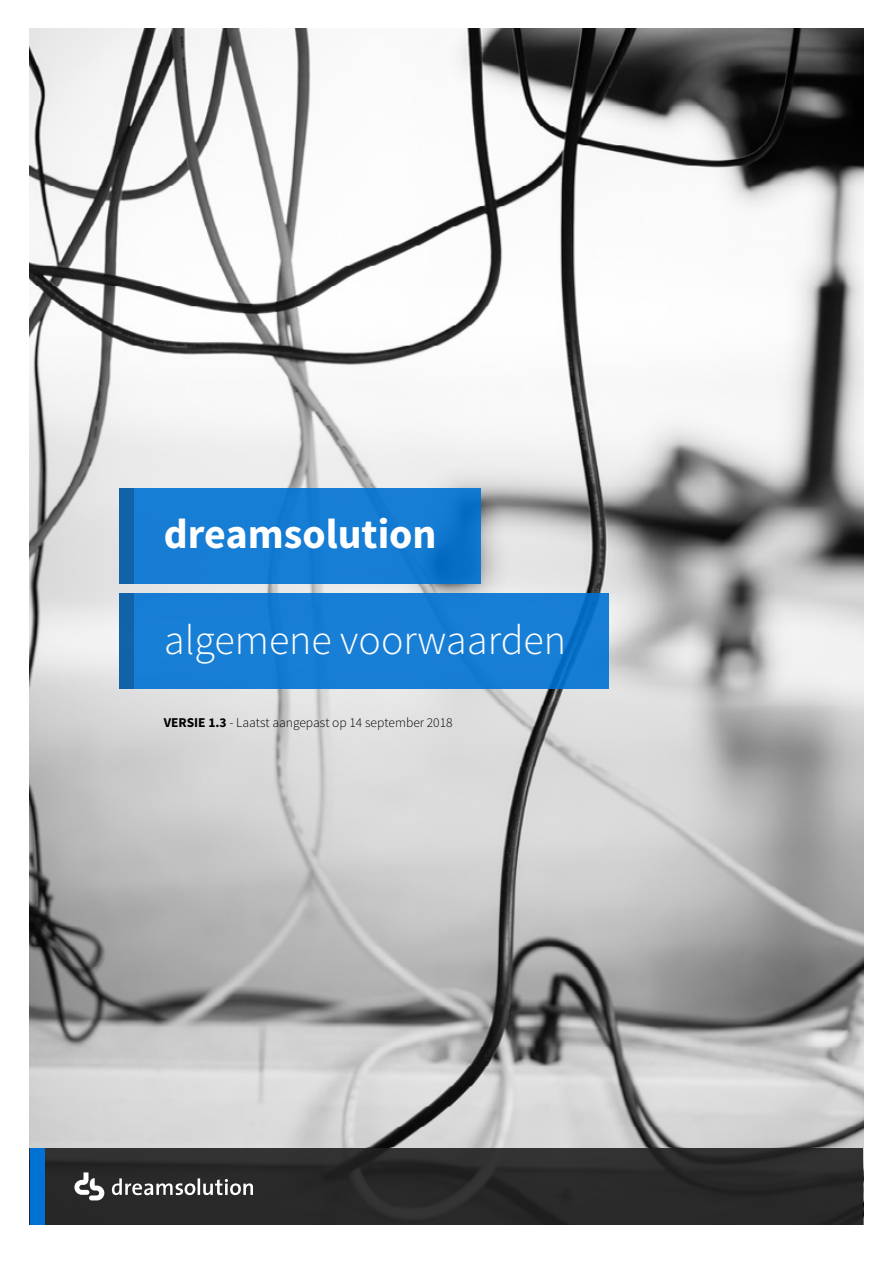
<style>
.page{position:relative;width:893px;height:1263px;background:#fff}
.page>*{position:absolute;margin:0;border:0;box-sizing:border-box;transform-origin:0 0}
.t1{font:300 42px "Source Sans Pro";color:#fff}
.t2{font:700 42px "Source Sans Pro";color:#fff}
.t3{font:300 13.5px "Source Sans Pro";color:#000}
.s1{font-weight:700}
</style>
<div class="page">
<img style="left:30px;top:29px;width:833px;height:1119px">
<div style="left:30px;top:1148px;width:833px;height:77px;background:#292929"></div>
<svg style="left:74px;top:1172px;width:179px;height:28px"></svg>
<div style="left:30px;top:1148px;width:15px;height:77px;background:#0072d3"></div>
<div style="left:119px;top:488px;width:361px;height:96px;background:linear-gradient(to right,#1a80d7,#1177ce)"></div>
<div style="left:119px;top:488px;width:15px;height:96px;background:#1162a6"></div>
<div style="left:119px;top:593px;width:489px;height:96px;background:#187ed5"></div>
<div style="left:119px;top:593px;width:15px;height:96px;background:#1262a7"></div>
<h1 class="t2" style="left:164px;top:507px;width:274px">dreamsolution</h1>
<h1 class="t1" style="left:164px;top:614px;width:404px">algemene voorwaarden</h1>
<p class="t3" style="left:164px;top:714px;width:290px"><span class="s1">VERSIE 1.3</span> - Laatst aangepast op 14 september 2018</p>
</div>
